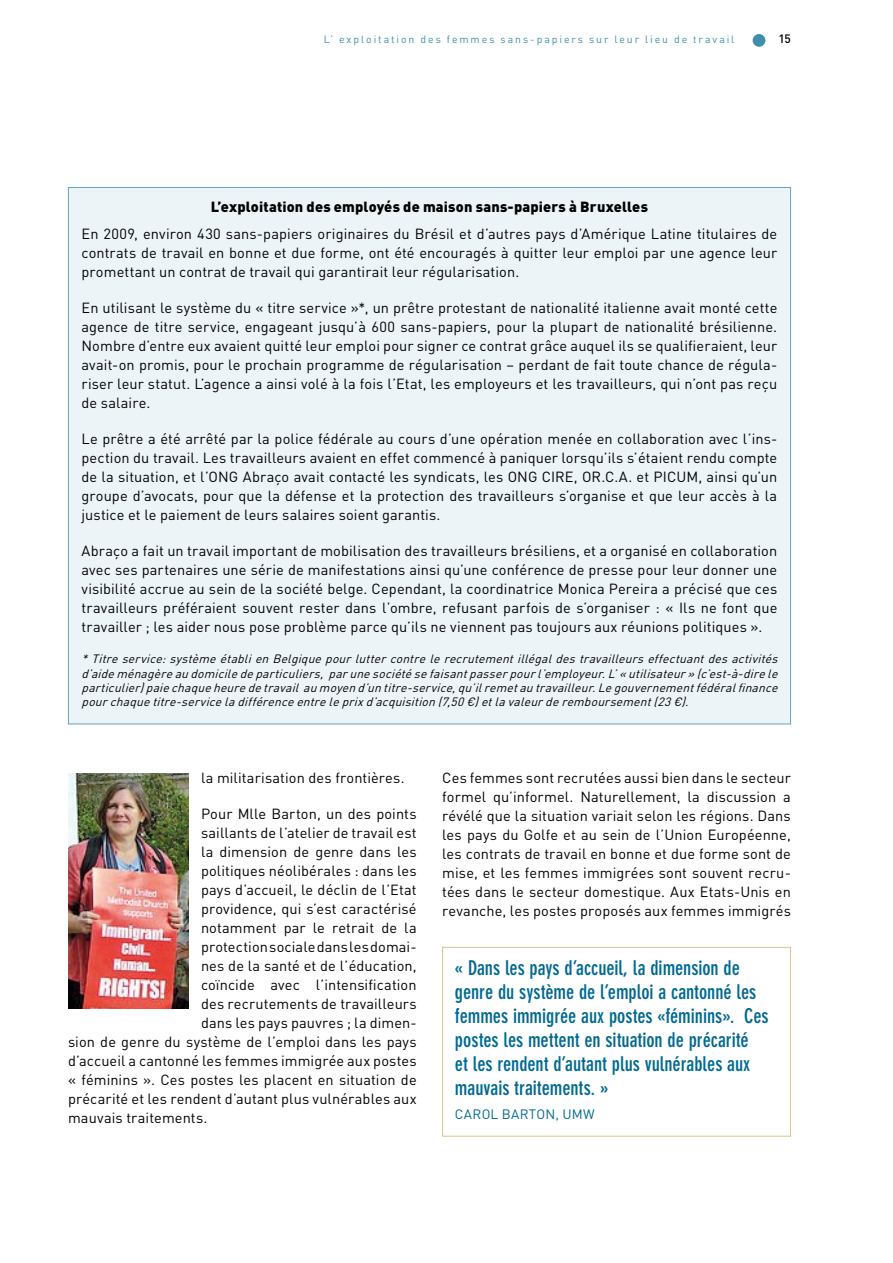
<style>
.page{position:relative;width:893px;height:1263px;background:#fff}
.page>*{position:absolute;margin:0;border:0;box-sizing:border-box;transform-origin:0 0}
.t1{font:700 condensed 20.1px/24.2px "DIN Neuzeit Grotesk";color:#006993}
.t2{font:14.55px/18.9px "DIN Pro";letter-spacing:.005em;color:#000;text-align:justify}
.t3{font:900 14.55px "DIN Pro";letter-spacing:.01em;color:#000}
.t4{font:13.5px "DIN Pro";letter-spacing:.02em;color:#006993}
.t5{font:italic 12px/14.4px "DIN Pro";color:#000;text-align:justify}
.t6{font:500 12px "DIN Pro";color:#000}
.t7{font:10.5px "DIN Pro";letter-spacing:.18em;color:#408eae}
</style>
<div class="page">
<div style="left:753px;top:34px;width:12px;height:13px;background:#408eae;border-radius:50%"></div>
<img style="left:68px;top:773px;width:120px;height:236px">
<div style="left:442px;top:947px;width:349px;height:189px;border:1px solid #d7c58e"></div>
<div style="left:68px;top:187px;width:722px;height:537px;background:#edf4f7"></div>
<p class="t7" style="left:324px;top:32px;width:412px">L’ exploitation des femmes sans-papiers sur leur lieu de travail</p>
<p class="t6" style="left:778px;top:31px;width:14px">15</p>
<p class="t3" style="left:211px;top:197px;width:439px">L’exploitation des employés de maison sans-papiers à Bruxelles</p>
<p class="t2" style="left:82px;top:224px;width:697px">En 2009, environ 430 sans-papiers originaires du Brésil et d’autres pays d’Amérique Latine titulaires de contrats de travail en bonne et due forme, ont été encouragés à quitter leur emploi par une agence leur promettant un contrat de travail qui garantirait leur régularisation.</p>
<p class="t2" style="left:82px;top:298px;width:697px">En utilisant le système du « titre service »*, un prêtre protestant de nationalité italienne avait monté cette agence de titre service, engageant jusqu’à 600 sans-papiers, pour la plupart de nationalité brésilienne.<br>Nombre d’entre eux avaient quitté leur emploi pour signer ce contrat grâce auquel ils se qualifieraient, leur avait-on promis, pour le prochain programme de régularisation – perdant de fait toute chance de régula&shy;riser leur statut. L’agence a ainsi volé à la fois l’Etat, les employeurs et les travailleurs, qui n’ont pas reçu de salaire.</p>
<p class="t2" style="left:82px;top:429px;width:697px">Le prêtre a été arrêté par la police fédérale au cours d’une opération menée en collaboration avec l’ins&shy;pection du travail. Les travailleurs avaient en effet commencé à paniquer lorsqu’ils s’étaient rendu compte de la situation, et l’ONG Abraço avait contacté les syndicats, les ONG CIRE, OR.C.A. et PICUM, ainsi qu’un groupe d’avocats, pour que la défense et la protection des travailleurs s’organise et que leur accès à la justice et le paiement de leurs salaires soient garantis.</p>
<p class="t2" style="left:82px;top:541px;width:697px">Abraço a fait un travail important de mobilisation des travailleurs brésiliens, et a organisé en collaboration avec ses partenaires une série de manifestations ainsi qu’une conférence de presse pour leur donner une visibilité accrue au sein de la société belge. Cependant, la coordinatrice Monica Pereira a précisé que ces travailleurs préféraient souvent rester dans l’ombre, refusant parfois de s’organiser : « Ils ne font que travailler ; les aider nous pose problème parce qu’ils ne viennent pas toujours aux réunions politiques ».</p>
<p class="t5" style="left:82px;top:651px;width:701px">*Titreservice:systèmeétablienBelgiquepourluttercontrelerecrutementillégaldestravailleurseffectuantdesactivités d’aideménagèreaudomiciledeparticuliers, parunesociétésefaisantpasserpourl’employeur.L’ « utilisateur »(c’est-à-direle particulier)paiechaqueheuredetravail aumoyend’untitre-service,qu’ilremetautravailleur.Legouvernementfédéralfinance pourchaquetitre-serviceladifférenceentreleprixd’acquisition(7,50€)etlavaleurderemboursement(23€).</p>
<p class="t2" style="left:201px;top:768px;width:205px">la militarisation des frontières.</p>
<p class="t2" style="left:201px;top:804px;width:217px">Pour Mlle Barton, un des points</p>
<p class="t2" style="left:201px;top:823px;width:217px">saillants de l’atelier de travail est</p>
<p class="t2" style="left:201px;top:842px;width:217px">la dimension de genre dans les</p>
<p class="t2" style="left:201px;top:861px;width:217px">politiques néolibérales : dans les</p>
<p class="t2" style="left:201px;top:880px;width:217px">pays d’accueil, le déclin de l’Etat</p>
<p class="t2" style="left:201px;top:899px;width:217px">providence, qui s’est caractérisé</p>
<p class="t2" style="left:201px;top:918px;width:217px">notamment par le retrait de la</p>
<p class="t2" style="left:201px;top:937px;width:217px">protection sociale dans les domai-</p>
<p class="t2" style="left:201px;top:956px;width:217px">nes de la santé et de l’éducation,</p>
<p class="t2" style="left:201px;top:975px;width:217px">coïncide avec l’intensification</p>
<p class="t2" style="left:201px;top:994px;width:217px">des recrutements de travailleurs</p>
<p class="t2" style="left:201px;top:1013px;width:217px">dans les pays pauvres ; la dimen-</p>
<p class="t2" style="left:68px;top:1032px;width:350px">sion de genre du système de l’emploi dans les pays</p>
<p class="t2" style="left:68px;top:1051px;width:350px">d’accueil a cantonné les femmes immigrée aux postes</p>
<p class="t2" style="left:68px;top:1070px;width:350px">« féminins ». Ces postes les placent en situation de</p>
<p class="t2" style="left:68px;top:1089px;width:350px">précarité et les rendent d’autant plus vulnérables aux</p>
<p class="t2" style="left:68px;top:1108px;width:141px">mauvais traitements.</p>
<p class="t2" style="left:442px;top:768px;width:350px">Ces femmes sont recrutées aussi bien dans le secteur formel qu’informel. Naturellement, la discussion a révélé que la situation variait selon les régions. Dans les pays du Golfe et au sein de l’Union Européenne, les contrats de travail en bonne et due forme sont de mise, et les femmes immigrées sont souvent recru&shy;tées dans le secteur domestique. Aux Etats-Unis en revanche, les postes proposés aux femmes immigrés</p>
<p class="t1" style="left:455px;top:956px;width:315px">« Dans les pays d’accueil, la dimension de genre du système de l’emploi a cantonné les femmes immigrée aux postes «féminins». Ces postes les mettent en situation de précarité<br>et les rendent d’autant plus vulnérables aux mauvais traitements. »</p>
<p class="t4" style="left:455px;top:1104px;width:141px">CAROL BARTON, UMW</p>
</div>
